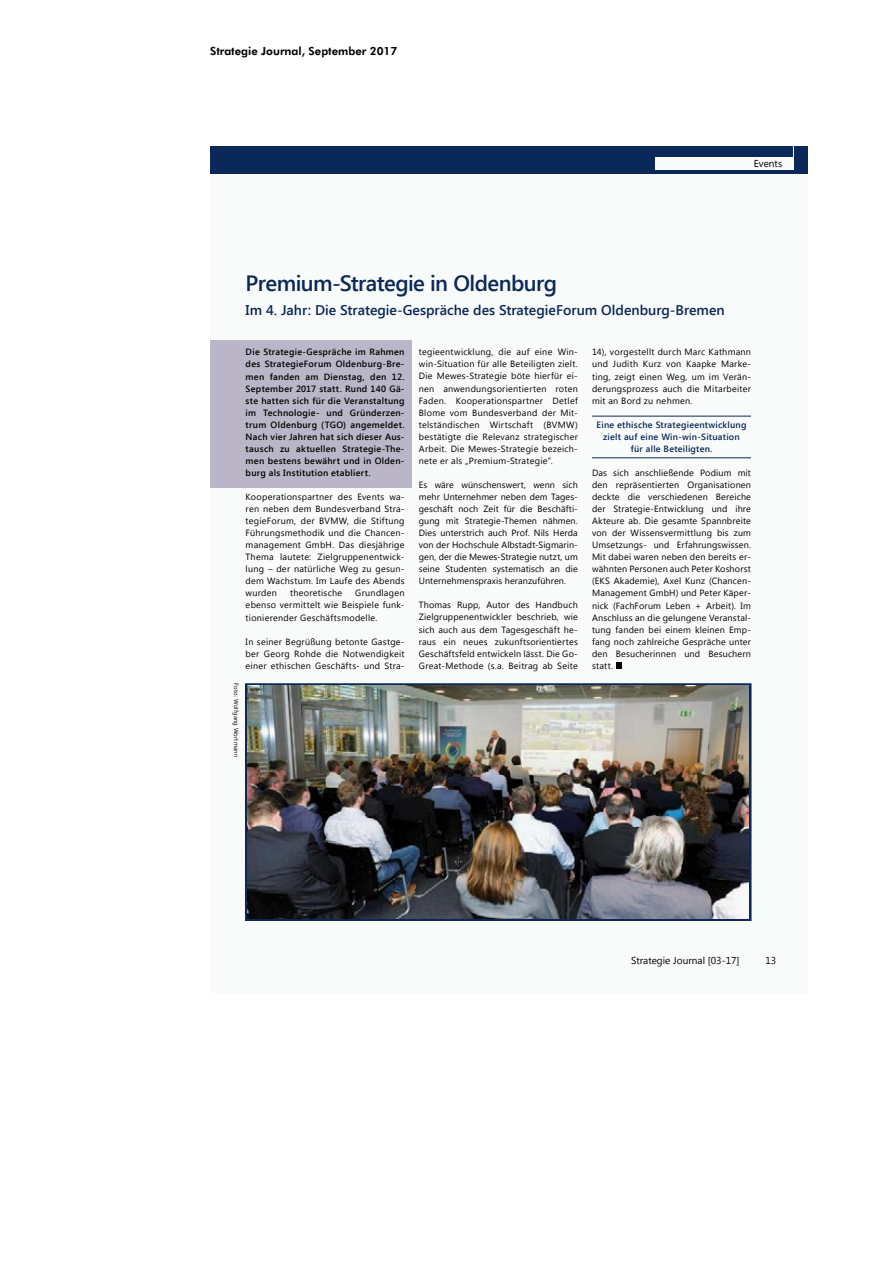
<style>
.page{position:relative;width:893px;height:1263px;background:#fff}
.page>*{position:absolute;margin:0;border:0;box-sizing:border-box;transform-origin:0 0}
.t1{font:600 22.05px "Segoe UI";letter-spacing:-.03em;color:#0b295a}
.t2{font:600 14.1px "Segoe UI";color:#0b295a}
.t3{font:800 11.25px "Futura BT";color:#000}
.t4{font:10.05px "Segoe UI";color:#000}
.t5{font:9px/12px "Segoe UI";letter-spacing:.025em;color:#000;text-align:justify}
.t6{font:600 9px/12px "Segoe UI";letter-spacing:.03em;color:#000;text-align:justify}
.t7{font:600 9px/12px "Segoe UI";letter-spacing:.025em;color:#0b295a;text-align:center}
.t8{font:6px "Segoe UI";letter-spacing:.02em;color:#000}
</style>
<div class="page">
<div style="left:210px;top:147px;width:598px;height:845px;background:#f9fafa"></div>
<div style="left:210px;top:147px;width:598px;height:27px;background:#0b295a"></div>
<div style="left:655px;top:157px;width:139px;height:12px;background:#fff"></div>
<div style="left:210px;top:340px;width:202px;height:148px;background:#bfbacb"></div>
<hr style="left:592px;top:416px;width:159px;height:1px;background:#0b295a">
<hr style="left:592px;top:457px;width:159px;height:1px;background:#0b295a">
<div style="left:245px;top:683px;width:506px;height:238px;border:1px solid #0b295a"></div>
<img style="left:248px;top:686px;width:501px;height:232px">
<svg style="left:616px;top:663px;width:6px;height:6px"></svg>
<p class="t3" style="left:210px;top:44px;width:189px">Strategie Journal, September 2017</p>
<p class="t4" style="left:754px;top:156px;width:30px">Events</p>
<h1 class="t1" style="left:246px;top:268px;width:313px">Premium-Strategie in Oldenburg</h1>
<h2 class="t2" style="left:246px;top:301px;width:481px">Im 4. Jahr: Die Strategie-Gespräche des StrategieForum Oldenburg-Bremen</h2>
<p class="t6" style="left:246px;top:346px;width:160px">Die Strategie-Gespräche im Rahmen des StrategieForum Oldenburg-Bre&shy;men fanden am Dienstag, den 12.<br>September 2017 statt. Rund 140 Gä&shy;ste hatten sich für die Veranstaltung im Technologie- und Gründerzen&shy;trum Oldenburg (TGO) angemeldet.<br>Nach vier Jahren hat sich dieser Aus&shy;tausch zu aktuellen Strategie-The&shy;men bestens bewährt und in Olden&shy;burg als Institution etabliert.</p>
<p class="t5" style="left:246px;top:490px;width:160px">Kooperationspartner des Events wa&shy;ren neben dem Bundesverband Stra&shy;tegieForum, der BVMW, die Stiftung Führungsmethodik und die Chancen&shy;management GmbH. Das diesjährige Thema lautete: Zielgruppenentwick&shy;lung – der natürliche Weg zu gesun&shy;dem Wachstum. Im Laufe des Abends wurden</p>
<p class="t5" style="left:419px;top:346px;width:160px">tegieentwicklung, die auf eine Win&shy;win-Situation für alle Beteiligten zielt.<br>Die Mewes-Strategie böte hierfür ei&shy;nen anwendungsorientierten roten Faden. Kooperationspartner Detlef Blome vom Bundesverband der Mit&shy;telständischen Wirtschaft (BVMW) bestätigte die Relevanz strategischer Arbeit. Die Mewes-Strategie bezeich&shy;nete er als „Premium-Strategie“.</p>
<p class="t5" style="left:419px;top:478px;width:160px">Es wäre wünschenswert, wenn sich mehr Unternehmer neben dem Tages&shy;geschäft noch Zeit für die Beschäfti&shy;gung mit Strategie-Themen nähmen.<br>Dies unterstrich auch Prof. Nils Herda von der Hochschule Albstadt-Sigmarin&shy;gen, der die Mewes-Strategie nutzt, um seine Studenten systematisch an die Unternehmenspraxis heranzuführen.</p>
<p class="t5" style="left:419px;top:599px;width:160px">Thomas Rupp, Autor des Handbuch Zielgruppenentwickler beschrieb, wie sich auch aus dem Tagesgeschäft he&shy;raus ein neues zukunftsorientiertes Geschäftsfeld entwickeln lässt. Die Go-Great-Methode (s.a. Beitrag ab Seite</p>
<p class="t5" style="left:592px;top:346px;width:160px">14), vorgestellt durch Marc Kathmann und Judith Kurz von Kaapke Marke&shy;ting, zeigt einen Weg, um im Verän&shy;derungsprozess auch die Mitarbeiter mit an Bord zu nehmen.</p>
<p class="t7" style="left:597px;top:418px;width:151px">Eine ethische Strategieentwicklung zielt auf eine Win-win-Situation für alle Beteiligten.</p>
<p class="t5" style="left:592px;top:466px;width:160px">Das sich anschließende Podium mit den repräsentierten Organisationen deckte die verschiedenen Bereiche der Strategie-Entwicklung und ihre Akteure ab. Die gesamte Spannbreite von der Wissensvermittlung bis zum Umsetzungs- und Erfahrungswissen.<br>Mit dabei waren neben den bereits er&shy;wähnten Personen auch Peter Koshorst (EKS Akademie), Axel Kunz (Chancen-Management GmbH) und Peter Käper&shy;nick (FachForum Leben + Arbeit). Im Anschluss an die gelungene Veranstal&shy;tung fanden bei einem kleinen Emp&shy;fang noch zahlreiche Gespräche unter den Besucherinnen und Besuchern statt.</p>
<p class="t5" style="left:246px;top:587px;width:160px;text-indent:110px">Grundlagen ebenso vermittelt wie Beispiele funk&shy;tionierender Geschäftsmodelle.</p>
<p class="t5" style="left:246px;top:635px;width:160px">In seiner Begrüßung betonte Gastge&shy;ber Georg Rohde die Notwendigkeit einer ethischen Geschäfts- und Stra-</p>
<p class="t5" style="left:290px;top:587px;width:54px">theoretische</p>
<p class="t8" style="left:241px;top:683px;width:75px;rotate:90deg">Foto: Wolfgang Wortmann</p>
<p class="t4" style="left:631px;top:953px;width:110px">Strategie Journal [03-17]</p>
<p class="t4" style="left:765px;top:953px;width:12px">13</p>
</div>
